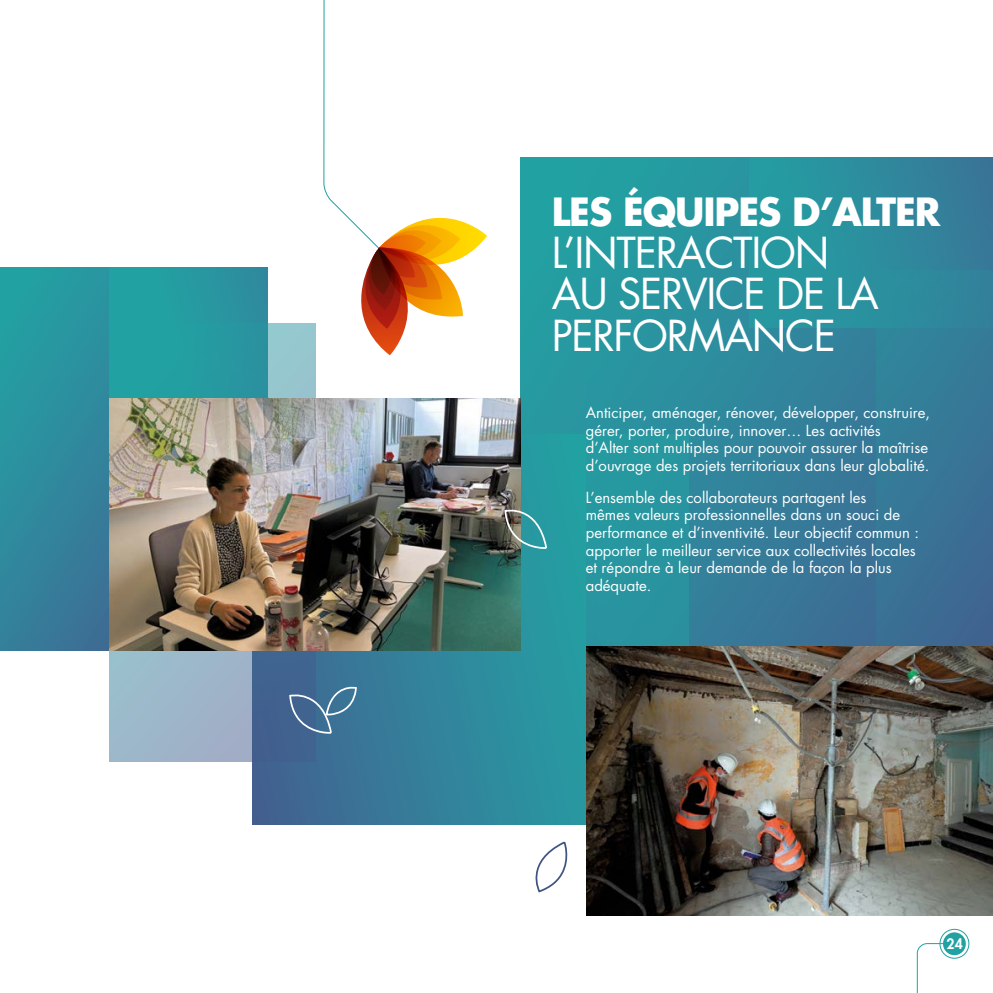
<style>
.page{position:relative;width:993px;height:993px;background:#fff}
.page>*{position:absolute;margin:0;border:0;box-sizing:border-box;transform-origin:0 0}
.t1{font:41.48px/41.5px "Futura Std";letter-spacing:-.03em;color:#fff}
.t2{font:700 37.8px "Futura Std";letter-spacing:-.03em;color:#fff}
.t3{font:14.88px/17.5px "Futura Std";color:#fff}
.t4{font:800 14px "Futura Std";color:#fff}
</style>
<div class="page">
<div style="left:939px;top:928px;width:29px;height:30px;border:1px solid #21a1a2;border-radius:50%"></div>
<svg style="left:916px;top:942px;width:39px;height:50px"></svg>
<div style="left:942px;top:932px;width:23px;height:22px;background:#21a1a2;border-radius:50%"></div>
<div style="left:0;top:268px;width:219px;height:382px;background:linear-gradient(to bottom,#249fa2,#397698)"></div>
<div style="left:520px;top:158px;width:472px;height:664px;background:#249da1"></div>
<div style="left:110px;top:268px;width:158px;height:149px;background:linear-gradient(to right,#1fa6a3,#2e8c9e)"></div>
<svg style="left:252px;top:435px;width:334px;height:388px"></svg>
<svg style="left:109px;top:323px;width:206px;height:438px;background:#67a1b3"></svg>
<svg style="left:586px;top:158px;width:406px;height:488px"></svg>
<img style="left:109px;top:398px;width:411px;height:252px">
<img style="left:586px;top:646px;width:406px;height:268px">
<svg style="left:503px;top:503px;width:45px;height:47px"></svg>
<svg style="left:535px;top:841px;width:32px;height:52px"></svg>
<svg style="left:288px;top:682px;width:69px;height:52px;background:#507a9e"></svg>
<svg style="left:323px;top:0;width:164px;height:356px"></svg>
<h2 class="t2" style="left:551px;top:187px;width:390px">LES ÉQUIPES D’ALTER</h2>
<h1 class="t1" style="left:551px;top:232px;width:328px">L’INTERACTION<br>AU SERVICE DE LA<br>PERFORMANCE</h1>
<p class="t3" style="left:585px;top:404px;width:346px">Anticiper, aménager, rénover, développer, construire, gérer, porter, produire, innover… Les activités<br>d’Alter sont multiples pour pouvoir assurer la maîtrise d’ouvrage des projets territoriaux dans leur globalité.</p>
<p class="t3" style="left:585px;top:488px;width:335px">L’ensemble des collaborateurs partagent les<br>mêmes valeurs professionnelles dans un souci de performance et d’inventivité. Leur objectif commun : apporter le meilleur service aux collectivités locales et répondre à leur demande de la façon la plus adéquate.</p>
<p class="t4" style="left:946px;top:934px;width:18px">24</p>
</div>
